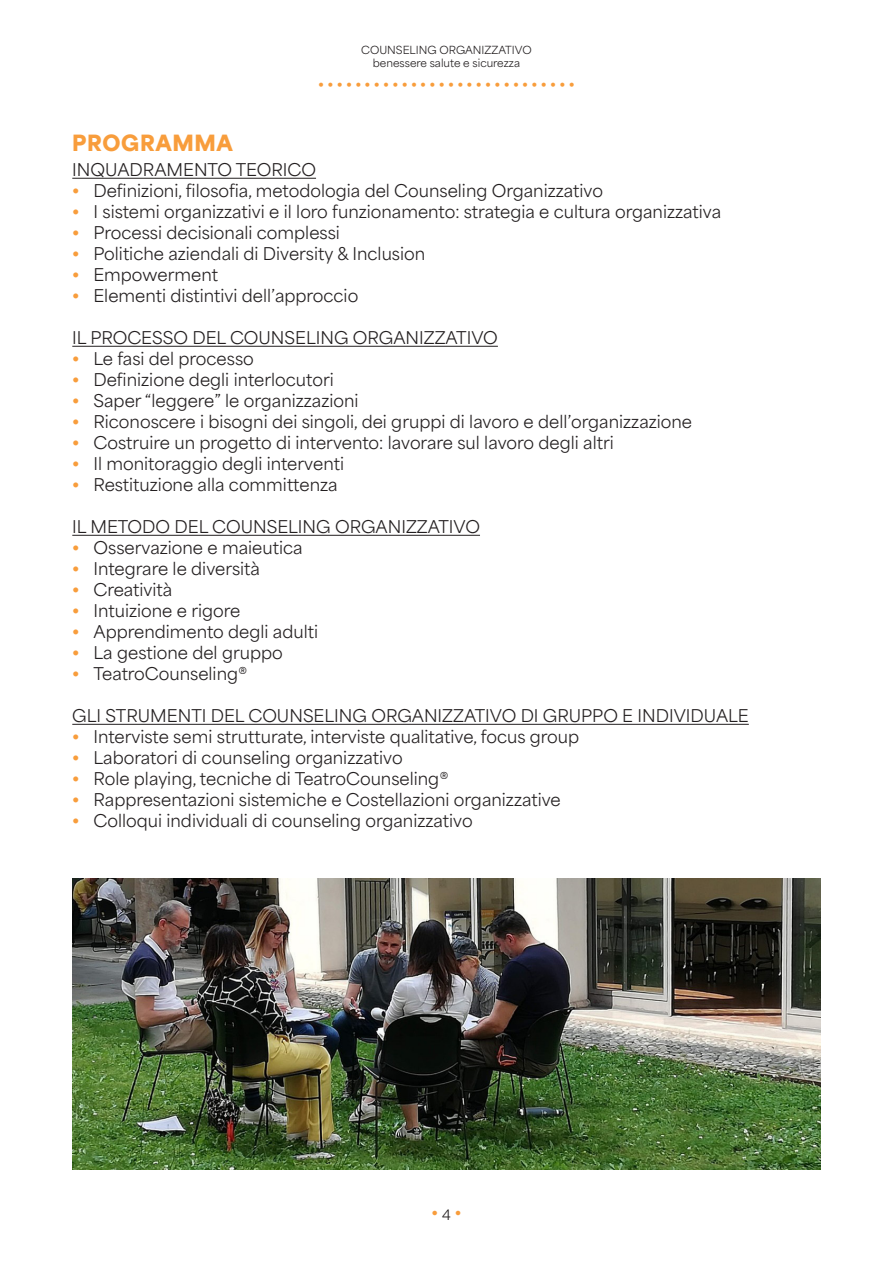
<style>
.page{position:relative;width:893px;height:1263px;background:#fff}
.page>*{position:absolute;margin:0;border:0;box-sizing:border-box;transform-origin:0 0}
.t1{font:900 21px "Area Normal";letter-spacing:.03em;color:#f89d3c}
.t2{font:16.5px "Area Normal";color:#231f20}
.t3{font:800 15px "Area Normal";color:#f89d3c}
.t4{font:800 13.5px "Area Normal";color:#f89d3c}
.t5{font:10.5px/12.6px "Area Normal";color:#231f20;text-align:center}
.s1{font-weight:800;color:#f89d3c}
.s2{font-weight:400;font-size:13.5px;color:#231f20}
</style>
<div class="page">
<hr style="left:72px;top:178px;width:244px;height:1px;background:#231f20">
<hr style="left:72px;top:346px;width:426px;height:1px;background:#231f20">
<hr style="left:72px;top:535px;width:408px;height:1px;background:#231f20">
<hr style="left:72px;top:724px;width:677px;height:1px;background:#231f20">
<img style="left:72px;top:878px;width:749px;height:291px">
<p class="t5" style="left:361px;top:42px;width:172px">COUNSELING ORGANIZZATIVO benessere salute e sicurezza</p>
<p class="t4" style="left:318px;top:74px;width:258px">• • • • • • • • • • • • • • • • • • • • • • • • • • • •</p>
<p class="t1" style="left:72px;top:123px;width:162px">PROGRAMMA</p>
<p class="t2" style="left:72px;top:155px;width:245px">INQUADRAMENTO TEORICO</p>
<p class="t2" style="left:72px;top:176px;width:532px"><span class="s1">•</span> Definizioni, filosofia, metodologia del Counseling Organizzativo</p>
<p class="t2" style="left:72px;top:197px;width:650px"><span class="s1">•</span> I sistemi organizzativi e il loro funzionamento: strategia e cultura organizzativa</p>
<p class="t2" style="left:72px;top:218px;width:269px"><span class="s1">•</span> Processi decisionali complessi</p>
<p class="t2" style="left:72px;top:239px;width:354px"><span class="s1">•</span> Politiche aziendali di Diversity &amp; Inclusion</p>
<p class="t2" style="left:72px;top:260px;width:147px"><span class="s1">•</span> Empowerment</p>
<p class="t2" style="left:72px;top:281px;width:288px"><span class="s1">•</span> Elementi distintivi dell’approccio</p>
<p class="t2" style="left:72px;top:323px;width:427px">IL PROCESSO DEL COUNSELING ORGANIZZATIVO</p>
<p class="t2" style="left:72px;top:344px;width:183px"><span class="s1">•</span> Le fasi del processo</p>
<p class="t2" style="left:72px;top:365px;width:263px"><span class="s1">•</span> Definizione degli interlocutori</p>
<p class="t2" style="left:72px;top:386px;width:288px"><span class="s1">•</span> Saper “leggere” le organizzazioni</p>
<p class="t2" style="left:72px;top:407px;width:621px"><span class="s1">•</span> Riconoscere i bisogni dei singoli, dei gruppi di lavoro e dell’organizzazione</p>
<p class="t2" style="left:72px;top:428px;width:543px"><span class="s1">•</span> Costruire un progetto di intervento: lavorare sul lavoro degli altri</p>
<p class="t2" style="left:72px;top:449px;width:273px"><span class="s1">•</span> Il monitoraggio degli interventi</p>
<p class="t2" style="left:72px;top:470px;width:267px"><span class="s1">•</span> Restituzione alla committenza</p>
<p class="t2" style="left:72px;top:512px;width:409px">IL METODO DEL COUNSELING ORGANIZZATIVO</p>
<p class="t2" style="left:72px;top:533px;width:232px"><span class="s1">•</span> Osservazione e maieutica</p>
<p class="t2" style="left:72px;top:554px;width:189px"><span class="s1">•</span> Integrare le diversità</p>
<p class="t2" style="left:72px;top:575px;width:102px"><span class="s1">•</span> Creatività</p>
<p class="t2" style="left:72px;top:596px;width:170px"><span class="s1">•</span> Intuizione e rigore</p>
<p class="t2" style="left:72px;top:617px;width:247px"><span class="s1">•</span> Apprendimento degli adulti</p>
<p class="t2" style="left:72px;top:638px;width:212px"><span class="s1">•</span> La gestione del gruppo</p>
<p class="t2" style="left:72px;top:659px;width:177px"><span class="s1">•</span> TeatroCounseling®</p>
<p class="t2" style="left:72px;top:701px;width:678px">GLI STRUMENTI DEL COUNSELING ORGANIZZATIVO DI GRUPPO E INDIVIDUALE</p>
<p class="t2" style="left:72px;top:722px;width:508px"><span class="s1">•</span> Interviste semi strutturate, interviste qualitative, focus group</p>
<p class="t2" style="left:72px;top:743px;width:332px"><span class="s1">•</span> Laboratori di counseling organizzativo</p>
<p class="t2" style="left:72px;top:764px;width:378px"><span class="s1">•</span> Role playing, tecniche di TeatroCounseling®</p>
<p class="t2" style="left:72px;top:785px;width:490px"><span class="s1">•</span> Rappresentazioni sistemiche e Costellazioni organizzative</p>
<p class="t2" style="left:72px;top:806px;width:402px"><span class="s1">•</span> Colloqui individuali di counseling organizzativo</p>
<p class="t3" style="left:431px;top:1200px;width:32px">•<span class="s2">4</span>•</p>
</div>
